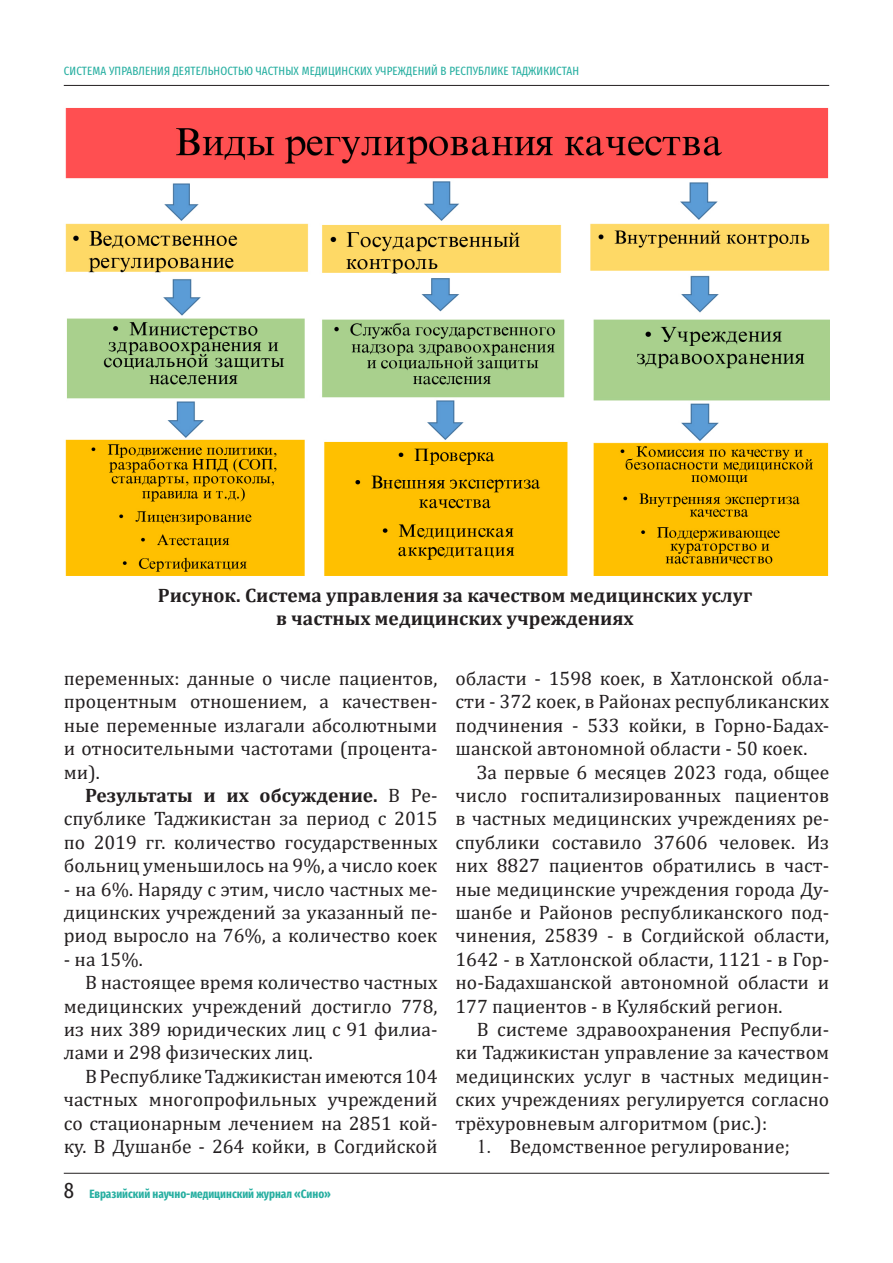
<style>
.page{position:relative;width:893px;height:1263px;background:#fff}
.page>*{position:absolute;margin:0;border:0;box-sizing:border-box;transform-origin:0 0}
.t1{font:19.5px/23.4px "Cambria";color:#231f20;text-align:justify}
.t2{font:700 19.5px/23.4px "Cambria";color:#231f20;text-align:center}
.t3{font:12px "Fira Sans Compressed";letter-spacing:.01em;color:#27afa1}
.t4{font:700 12px "Fira Sans Compressed";color:#27afa1}
.s1{font-weight:700}
.s2{font-weight:400;font-size:22.5px;color:#231f20}
.s3{font-family:"Times New Roman"}
</style>
<div class="page">
<hr style="left:64px;top:85px;width:765px;height:1px;background:#231f20">
<hr style="left:64px;top:1173px;width:765px;height:1px;background:#231f20">
<img style="left:65px;top:108px;width:764px;height:467px">
<p class="t3" style="left:64px;top:62px;width:517px">СИСТЕМА УПРАВЛЕНИЯ ДЕЯТЕЛЬНОСТЬЮ ЧАСТНЫХ МЕДИЦИНСКИХ УЧРЕЖДЕНИЙ В РЕСПУБЛИКЕ ТАДЖИКИСТАН</p>
<p class="t2" style="left:158px;top:583px;width:596px">Рисунок. Система управления за качеством медицинских услуг в частных медицинских учреждениях</p>
<p class="t1" style="left:64px;top:666px;width:375px">переменных: данные о числе пациентов, процентным отношением, а качествен&shy;ные переменные излагали абсолютными и относительными частотами (процента&shy;ми).</p>
<p class="t1" style="left:64px;top:783px;width:375px;text-indent:21px"><span class="s1">Результаты и их обсуждение.</span> В Ре&shy;спублике Таджикистан за период с 2015 по 2019 гг. количество государственных больниц уменьшилось на 9%, а число коек</p>
<p class="t1" style="left:64px;top:877px;width:375px">- на 6%. Наряду с этим, число частных ме&shy;дицинских учреждений за указанный пе&shy;риод выросло на 76%, а количество коек</p>
<p class="t1" style="left:64px;top:947px;width:81px">- на 15%.</p>
<p class="t1" style="left:85px;top:971px;width:354px">В настоящее время количество частных</p>
<p class="t1" style="left:64px;top:994px;width:375px">медицинских учреждений достигло 778,</p>
<p class="t1" style="left:64px;top:1017px;width:375px">из них 389 юридических лиц с 91 филиа-</p>
<p class="t1" style="left:64px;top:1041px;width:250px">лами и 298 физических лиц.</p>
<p class="t1" style="left:85px;top:1064px;width:354px">В Республике Таджикистан имеются 104</p>
<p class="t1" style="left:64px;top:1088px;width:375px">частных многопрофильных учреждений</p>
<p class="t1" style="left:64px;top:1111px;width:375px">со стационарным лечением на 2851 кой-</p>
<p class="t1" style="left:64px;top:1134px;width:375px">ку. В Душанбе - 264 койки, в Согдийской</p>
<p class="t4" style="left:64px;top:1184px;width:268px"><span class="s2">8</span> Евразийский научно-медицинский журнал «Сино»</p>
<p class="t1" style="left:455px;top:666px;width:375px">области - 1598 коек, в Хатлонской обла&shy;сти - 372 коек, в Районах республиканских подчинения - 533 койки, в Горно-Бадах&shy;шанской автономной области - 50 коек.</p>
<p class="t1" style="left:455px;top:760px;width:375px;text-indent:21px">За первые 6 месяцев 2023 года, общее число госпитализированных пациентов в частных медицинских учреждениях ре&shy;спублики составило 37606 человек. Из них 8827 пациентов обратились в част&shy;ные медицинские учреждения города Ду&shy;шанбе и Районов республиканского под&shy;чинения, 25839 - в Согдийской области, 1642 - в Хатлонской области, 1121 - в Гор&shy;но-Бадахшанской автономной области и 177 пациентов - в Кулябский регион.</p>
<p class="t1" style="left:455px;top:1017px;width:375px;text-indent:21px">В системе здравоохранения Республи&shy;ки Таджикистан управление за качеством медицинских услуг в частных медицин&shy;ских учреждениях регулируется согласно трёхуровневым алгоритмом (рис.):</p>
<p class="t1" style="left:477px;top:1134px;width:315px"><span class="s3">1.</span> Ведомственное регулирование;</p>
</div>
